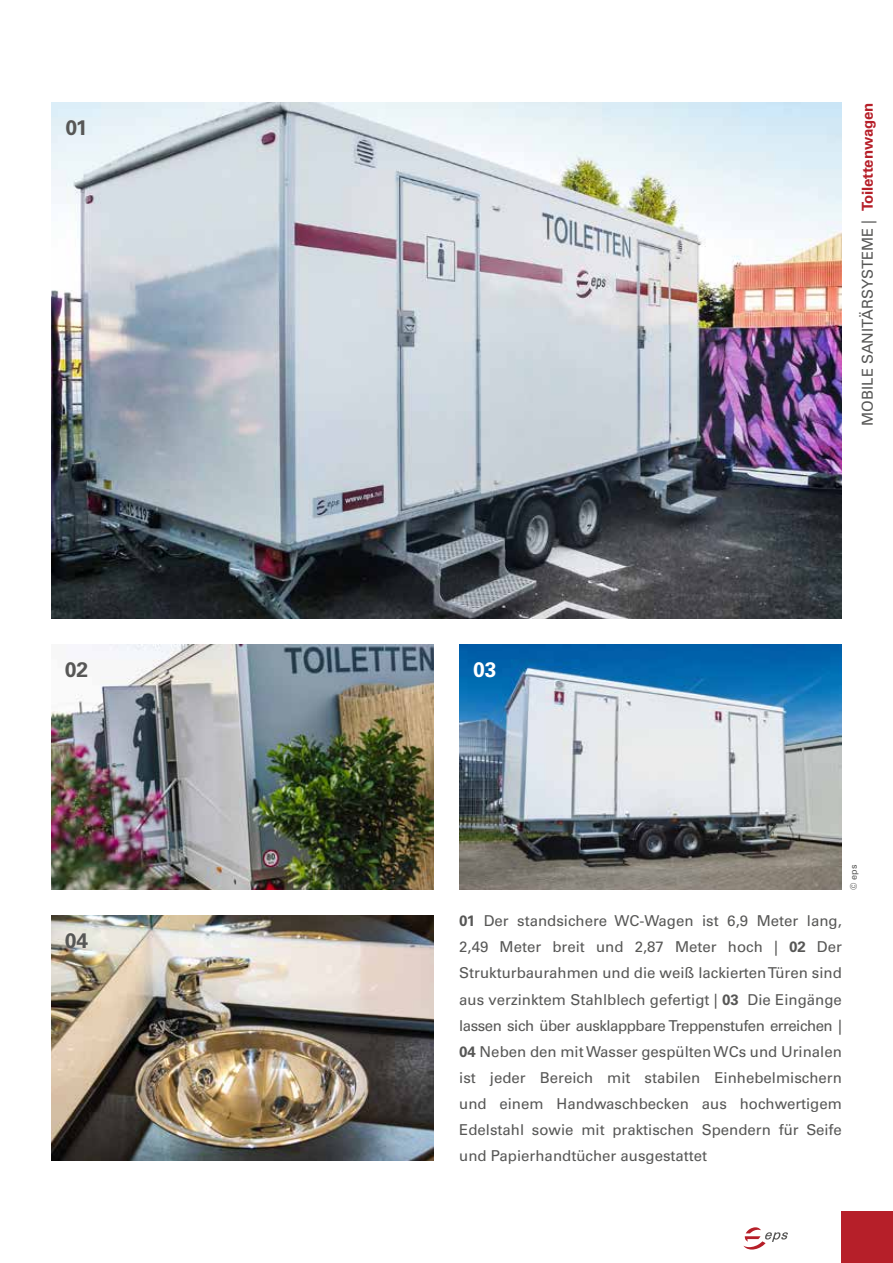
<style>
.page{position:relative;width:893px;height:1263px;background:#fff}
.page>*{position:absolute;margin:0;border:0;box-sizing:border-box;transform-origin:0 0}
.t1{font:700 21px "Univers LTCYR 65";color:#575756}
.t2{font:700 21px "Univers LTCYR 65";color:#fff}
.t3{font:15px/26.1px "Univers LTCYR 55 Roman";color:#575756;text-align:justify}
.t4{font:9px "Univers LTCYR 55 Roman";color:#575756}
.s1{font-family:"Univers LTCYR 65";font-weight:700;color:#b61f29}
.s2{font-family:"Univers LTCYR 65";font-weight:700}
</style>
<div class="page">
<img style="left:51px;top:102px;width:791px;height:517px">
<img style="left:51px;top:644px;width:383px;height:246px">
<img style="left:459px;top:644px;width:383px;height:246px">
<img style="left:51px;top:915px;width:383px;height:246px">
<svg style="left:743px;top:1227px;width:45px;height:22px"></svg>
<div style="left:842px;top:1212px;width:51px;height:51px;background:#b61f29"></div>
<h1 class="t1" style="left:65px;top:113px;width:24px">01</h1>
<h1 class="t1" style="left:65px;top:655px;width:25px">02</h1>
<h1 class="t1" style="left:65px;top:926px;width:25px">04</h1>
<p class="t3" style="left:854px;top:426px;width:325px;rotate:-90deg">MOBILE SANITÄRSYSTEME | <span class="s1">Toilettenwagen</span></p>
<h1 class="t2" style="left:473px;top:655px;width:25px">03</h1>
<p class="t4" style="left:847px;top:890px;width:27px;rotate:-90deg">© eps</p>
<p class="t3" style="left:459px;top:907px;width:384px"><span class="s2">01</span> Der standsichere WC-Wagen ist 6,9 Meter lang, 2,49 Meter breit und 2,87 Meter hoch | <span class="s2">02</span> Der Strukturbaurahmen und die weiß lackierten Türen sind aus verzinktem Stahlblech gefertigt | <span class="s2">03</span> Die Eingänge lassen sich über ausklappbare Treppenstufen erreichen | <span class="s2">04</span> Neben den mit Wasser gespülten WCs und Urinalen ist jeder Bereich mit stabilen Einhebelmischern und einem Handwaschbecken aus hochwertigem Edelstahl sowie mit praktischen Spendern für Seife und Papierhandtücher ausgestattet</p>
</div>
